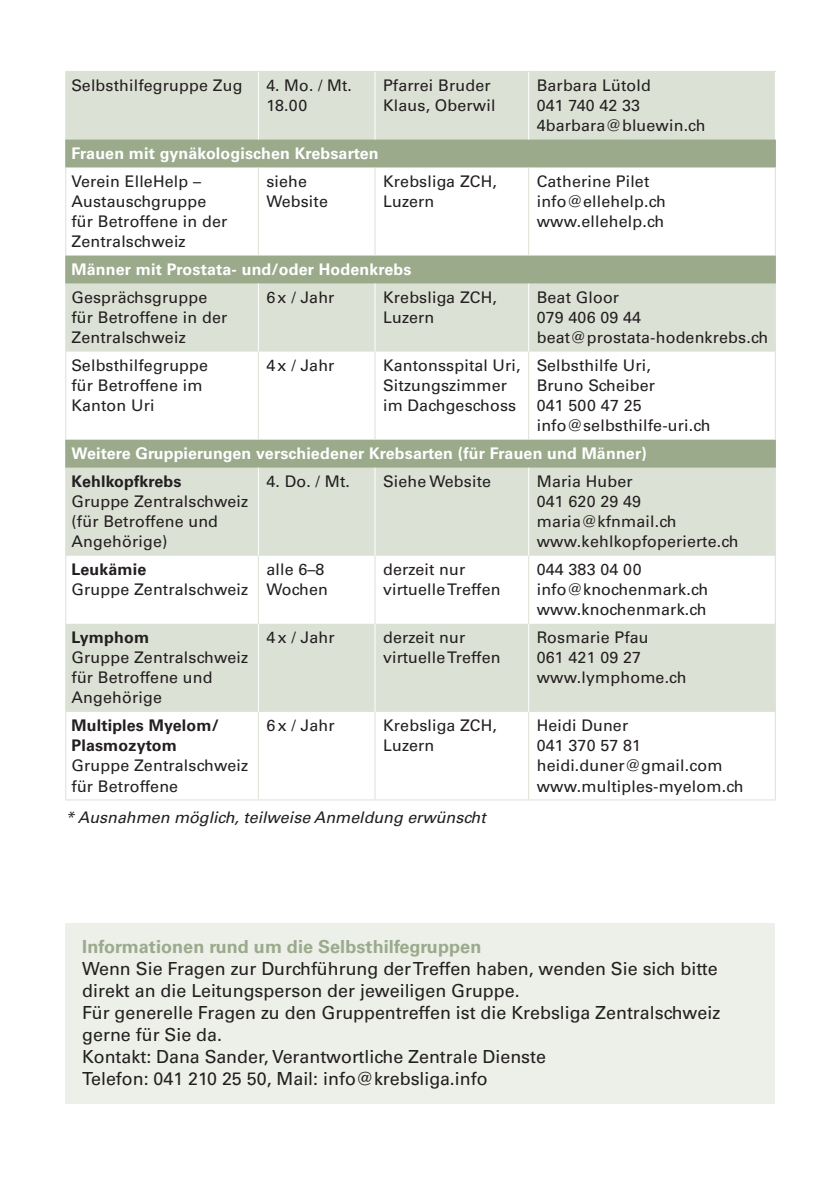
<style>
.page{position:relative;width:840px;height:1191px;background:#fff}
.page>*{position:absolute;margin:0;border:0;box-sizing:border-box;transform-origin:0 0}
.t1{font:18px/22px "Univers LT Std";color:#231f20}
.t2{font:700 18px "Univers LT Std";letter-spacing:.005em;color:#9aaa8b}
.t3{font:16px/20px "Univers LT Std";letter-spacing:.01em;color:#231f20}
.t4{font:700 16px "Univers LT Std";letter-spacing:.01em;color:#fff}
.t5{font:700 16px/20px "Univers LT Std";letter-spacing:.01em;color:#231f20}
.t6{font:italic 16px "Univers LT Std";color:#231f20}
</style>
<div class="page">
<svg style="left:66px;top:72px;width:708px;height:640px;fill:#dce1d5"></svg>
<svg style="left:66px;top:139px;width:708px;height:329px"></svg>
<svg style="left:65px;top:139px;width:1px;height:28px"></svg>
<svg style="left:774px;top:139px;width:1px;height:28px"></svg>
<svg style="left:65px;top:255px;width:1px;height:28px"></svg>
<svg style="left:774px;top:255px;width:1px;height:28px"></svg>
<svg style="left:65px;top:440px;width:1px;height:28px"></svg>
<svg style="left:774px;top:440px;width:1px;height:28px"></svg>
<hr style="left:258px;top:283px;width:1px;height:68px;background:#fff">
<hr style="left:374px;top:283px;width:1px;height:68px;background:#fff">
<hr style="left:528px;top:283px;width:1px;height:68px;background:#fff">
<hr style="left:258px;top:468px;width:1px;height:88px;background:#fff">
<hr style="left:374px;top:468px;width:1px;height:88px;background:#fff">
<hr style="left:528px;top:468px;width:1px;height:88px;background:#fff">
<hr style="left:258px;top:624px;width:1px;height:88px;background:#fff">
<hr style="left:374px;top:624px;width:1px;height:88px;background:#fff">
<hr style="left:528px;top:624px;width:1px;height:88px;background:#fff">
<hr style="left:65px;top:712px;width:1px;height:87px;background:#dce1d5">
<hr style="left:258px;top:712px;width:1px;height:87px;background:#dce1d5">
<hr style="left:374px;top:712px;width:1px;height:87px;background:#dce1d5">
<hr style="left:528px;top:712px;width:1px;height:87px;background:#dce1d5">
<hr style="left:774px;top:712px;width:1px;height:87px;background:#dce1d5">
<hr style="left:65px;top:556px;width:1px;height:68px;background:#dce1d5">
<hr style="left:258px;top:556px;width:1px;height:68px;background:#dce1d5">
<hr style="left:374px;top:556px;width:1px;height:68px;background:#dce1d5">
<hr style="left:528px;top:556px;width:1px;height:68px;background:#dce1d5">
<hr style="left:774px;top:556px;width:1px;height:68px;background:#dce1d5">
<hr style="left:65px;top:351px;width:1px;height:89px;background:#dce1d5">
<hr style="left:258px;top:351px;width:1px;height:89px;background:#dce1d5">
<hr style="left:374px;top:351px;width:1px;height:89px;background:#dce1d5">
<hr style="left:528px;top:351px;width:1px;height:89px;background:#dce1d5">
<hr style="left:774px;top:351px;width:1px;height:89px;background:#dce1d5">
<hr style="left:65px;top:799px;width:193px;height:1px;background:#dce1d5">
<hr style="left:258px;top:799px;width:117px;height:1px;background:#dce1d5">
<hr style="left:375px;top:799px;width:153px;height:1px;background:#dce1d5">
<hr style="left:528px;top:799px;width:247px;height:1px;background:#dce1d5">
<hr style="left:65px;top:624px;width:1px;height:88px;background:#dce1d5">
<hr style="left:774px;top:624px;width:1px;height:88px;background:#dce1d5">
<hr style="left:65px;top:468px;width:1px;height:88px;background:#dce1d5">
<hr style="left:774px;top:468px;width:1px;height:88px;background:#dce1d5">
<hr style="left:65px;top:283px;width:1px;height:68px;background:#dce1d5">
<hr style="left:774px;top:283px;width:1px;height:68px;background:#dce1d5">
<hr style="left:65px;top:72px;width:1px;height:67px;background:#dce1d5">
<hr style="left:258px;top:72px;width:1px;height:67px;background:#fff">
<hr style="left:374px;top:72px;width:1px;height:67px;background:#fff">
<hr style="left:528px;top:72px;width:1px;height:67px;background:#fff">
<hr style="left:65px;top:167px;width:1px;height:88px;background:#dce1d5">
<hr style="left:258px;top:167px;width:1px;height:88px;background:#dce1d5">
<hr style="left:374px;top:167px;width:1px;height:88px;background:#dce1d5">
<hr style="left:528px;top:167px;width:1px;height:88px;background:#dce1d5">
<hr style="left:774px;top:167px;width:1px;height:88px;background:#dce1d5">
<hr style="left:65px;top:71px;width:193px;height:1px;background:#dce1d5">
<hr style="left:258px;top:71px;width:117px;height:1px;background:#dce1d5">
<hr style="left:375px;top:71px;width:153px;height:1px;background:#dce1d5">
<hr style="left:528px;top:71px;width:247px;height:1px;background:#dce1d5">
<div style="left:65px;top:923px;width:709px;height:180px;background:#edefe9"></div>
<p class="t3" style="left:71px;top:75px;width:172px">Selbsthilfegruppe Zug</p>
<p class="t3" style="left:266px;top:75px;width:87px">4. Mo. / Mt.<br>18.00</p>
<p class="t3" style="left:383px;top:75px;width:114px">Pfarrei Bruder<br>Klaus, Oberwil</p>
<p class="t3" style="left:536px;top:75px;width:170px">Barbara Lütold<br>041 740 42 33<br>4barbara@bluewin.ch</p>
<p class="t4" style="left:71px;top:144px;width:308px">Frauen mit gynäkologischen Krebsarten</p>
<p class="t3" style="left:71px;top:171px;width:157px">Verein ElleHelp –<br>Austauschgruppe für Betroffene in der<br>Zentralschweiz</p>
<p class="t3" style="left:266px;top:171px;width:63px">siehe<br>Website</p>
<p class="t3" style="left:383px;top:171px;width:115px">Krebsliga ZCH,<br>Luzern</p>
<p class="t3" style="left:536px;top:171px;width:130px">Catherine Pilet info@ellehelp.ch www.ellehelp.ch</p>
<p class="t4" style="left:71px;top:260px;width:341px">Männer mit Prostata- und/oder Hodenkrebs</p>
<p class="t3" style="left:71px;top:287px;width:157px">Gesprächsgruppe für Betroffene in der<br>Zentralschweiz</p>
<p class="t3" style="left:266px;top:287px;width:70px">6 x / Jahr</p>
<p class="t3" style="left:383px;top:287px;width:115px">Krebsliga ZCH,<br>Luzern</p>
<p class="t3" style="left:536px;top:287px;width:233px">Beat Gloor<br>079 406 09 44 beat@prostata-hodenkrebs.ch</p>
<p class="t3" style="left:71px;top:355px;width:138px">Selbsthilfegruppe für Betroffene im<br>Kanton Uri</p>
<p class="t3" style="left:266px;top:355px;width:70px">4 x / Jahr</p>
<p class="t3" style="left:383px;top:355px;width:139px">Kantonsspital Uri,<br>Sitzungszimmer im Dachgeschoss</p>
<p class="t3" style="left:536px;top:355px;width:175px">Selbsthilfe Uri,<br>Bruno Scheiber<br>041 500 47 25 info@selbsthilfe-uri.ch</p>
<p class="t4" style="left:71px;top:444px;width:576px">Weitere Gruppierungen verschiedener Krebsarten (für Frauen und Männer)</p>
<p class="t5" style="left:71px;top:472px;width:112px">Kehlkopfkrebs</p>
<p class="t3" style="left:71px;top:492px;width:178px">Gruppe Zentralschweiz (für Betroffene und<br>Angehörige)</p>
<p class="t3" style="left:266px;top:472px;width:85px">4. Do. / Mt.</p>
<p class="t3" style="left:383px;top:472px;width:109px">Siehe Website</p>
<p class="t3" style="left:536px;top:472px;width:203px">Maria Huber<br>041 620 29 49 maria@kfnmail.ch www.kehlkopfoperierte.ch</p>
<p class="t5" style="left:71px;top:560px;width:76px">Leukämie</p>
<p class="t3" style="left:71px;top:580px;width:178px">Gruppe Zentralschweiz</p>
<p class="t5" style="left:71px;top:628px;width:79px">Lymphom</p>
<p class="t3" style="left:71px;top:648px;width:178px">Gruppe Zentralschweiz für Betroffene und<br>Angehörige</p>
<p class="t3" style="left:266px;top:560px;width:63px">alle 6–8<br>Wochen</p>
<p class="t3" style="left:383px;top:560px;width:119px">derzeit nur virtuelle Treffen</p>
<p class="t3" style="left:536px;top:560px;width:173px">044 383 04 00 info@knochenmark.ch www.knochenmark.ch</p>
<p class="t3" style="left:266px;top:628px;width:70px">4 x / Jahr</p>
<p class="t3" style="left:383px;top:628px;width:119px">derzeit nur virtuelle Treffen</p>
<p class="t3" style="left:536px;top:628px;width:151px">Rosmarie Pfau<br>061 421 09 27 www.lymphome.ch</p>
<p class="t3" style="left:266px;top:716px;width:70px">6 x / Jahr</p>
<p class="t3" style="left:383px;top:716px;width:115px">Krebsliga ZCH,<br>Luzern</p>
<p class="t3" style="left:536px;top:716px;width:208px">Heidi Duner<br>041 370 57 81 heidi.duner@gmail.com www.multiples-myelom.ch</p>
<p class="t6" style="left:65px;top:807px;width:421px">* Ausnahmen möglich, teilweise Anmeldung erwünscht</p>
<p class="t5" style="left:71px;top:716px;width:149px">Multiples Myelom/<br>Plasmozytom</p>
<p class="t3" style="left:71px;top:756px;width:178px">Gruppe Zentralschweiz für Betroffene</p>
<p class="t2" style="left:82px;top:936px;width:400px">Informationen rund um die Selbsthilfegruppen</p>
<p class="t1" style="left:82px;top:957px;width:639px">Wenn Sie Fragen zur Durchführung der Treffen haben, wenden Sie sich bitte direkt an die Leitungsperson der jeweiligen Gruppe.<br>Für generelle Fragen zu den Gruppentreffen ist die Krebsliga Zentralschweiz gerne für Sie da.<br>Kontakt: Dana Sander, Verantwortliche Zentrale Dienste<br>Telefon: 041 210 25 50, Mail: info@krebsliga.info</p>
</div>
